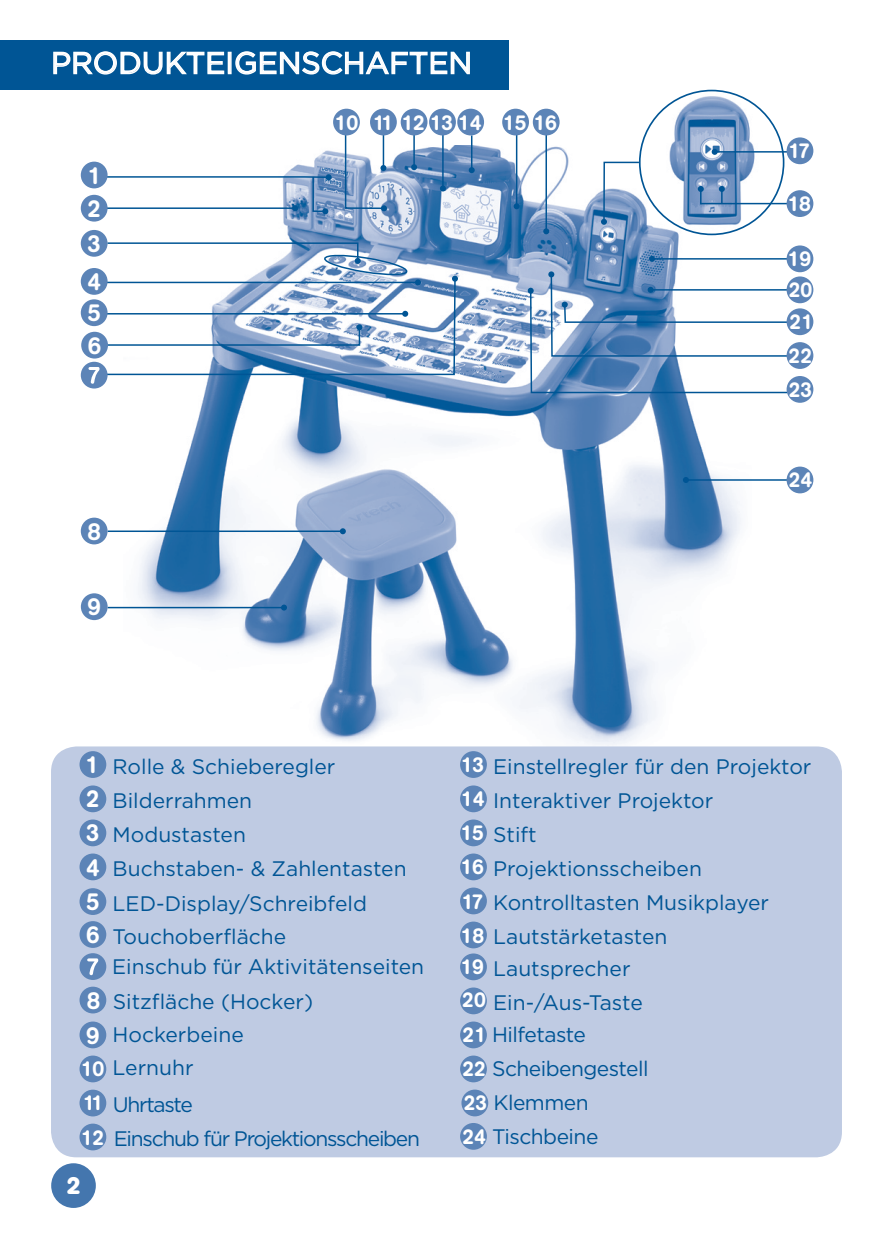
<style>
.page{position:relative;width:893px;height:1259px;background:#fff}
.page>*{position:absolute;margin:0;border:0;box-sizing:border-box;transform-origin:0 0}
.t1{font:30px "Gotham HTF";color:#fff}
.t2{font:500 24px "AG Book Rounded";color:#fff}
.t3{font:700 24px "AG Book Rounded";color:#fff}
.t4{font:21px/33.9px "Gotham HTF";color:#005595}
.t5{font:21px "Gotham HTF";letter-spacing:-.025em;color:#005595}
.t6{font:21px/33.9px "Gotham HTF";letter-spacing:-.06em;color:#005595}
.t7{font:500 21px "AG Book Rounded";color:#fff}
.s1{font-family:"AG Book Rounded";font-weight:500;font-size:24px;color:#fff}
.s2{font-family:"AG Book Rounded";font-weight:500;color:#fff}
</style>
<div class="page">
<div style="left:51px;top:1163px;width:45px;height:45px;background:#4476ae;border-radius:50%"></div>
<div style="left:0;top:40px;width:509px;height:50px;background:#005595"></div>
<svg style="left:53px;top:51px;width:172px;height:24px"></svg>
<div style="left:228px;top:52px;width:4px;height:22px;border:2px solid #fff"></div>
<svg style="left:235px;top:51px;width:235px;height:24px"></svg>
<img style="left:107px;top:146px;width:634px;height:600px">
<svg style="left:601px;top:161px;width:39px;height:64px"></svg>
<img style="left:643px;top:92px;width:136px;height:141px">
<hr style="left:686px;top:479px;width:101px;height:2px;background:#005595">
<svg style="left:683px;top:477px;width:6px;height:6px"></svg>
<div style="left:787px;top:466px;width:26px;height:27px;background:#5c84b7;border-radius:50%"></div>
<div style="left:81px;top:195px;width:27px;height:27px;background:#5c84b7;border-radius:50%"></div>
<div style="left:81px;top:268px;width:27px;height:27px;background:#5c84b7;border-radius:50%"></div>
<hr style="left:108px;top:607px;width:176px;height:1px;background:#005595">
<svg style="left:281px;top:604px;width:6px;height:6px"></svg>
<div style="left:81px;top:593px;width:27px;height:27px;background:#5c84b7;border-radius:50%"></div>
<hr style="left:108px;top:530px;width:235px;height:2px;background:#005595">
<svg style="left:340px;top:528px;width:6px;height:6px"></svg>
<div style="left:81px;top:517px;width:27px;height:27px;background:#5c84b7;border-radius:50%"></div>
<div style="left:370px;top:109px;width:27px;height:26px;background:#5c84b7;border-radius:50%"></div>
<div style="left:51px;top:746px;width:791px;height:411px;background:#bfcbe3;border-radius:26px"></div>
<div style="left:80px;top:751px;width:26px;height:27px;background:#5c84b7;border-radius:50%"></div>
<div style="left:80px;top:785px;width:26px;height:27px;background:#5c84b7;border-radius:50%"></div>
<div style="left:80px;top:819px;width:26px;height:27px;background:#5c84b7;border-radius:50%"></div>
<div style="left:80px;top:853px;width:26px;height:27px;background:#5c84b7;border-radius:50%"></div>
<div style="left:80px;top:888px;width:26px;height:27px;background:#5c84b7;border-radius:50%"></div>
<div style="left:80px;top:921px;width:26px;height:27px;background:#5c84b7;border-radius:50%"></div>
<div style="left:80px;top:953px;width:26px;height:27px;background:#5c84b7;border-radius:50%"></div>
<svg style="left:87px;top:958px;width:11px;height:17px"></svg>
<div style="left:80px;top:1021px;width:26px;height:27px;background:#5c84b7;border-radius:50%"></div>
<div style="left:80px;top:1089px;width:26px;height:27px;background:#5c84b7;border-radius:50%"></div>
<div style="left:80px;top:1123px;width:26px;height:27px;background:#5c84b7;border-radius:50%"></div>
<div style="left:460px;top:751px;width:27px;height:27px;background:#5c84b7;border-radius:50%"></div>
<div style="left:460px;top:785px;width:27px;height:27px;background:#5c84b7;border-radius:50%"></div>
<div style="left:460px;top:819px;width:27px;height:27px;background:#5c84b7;border-radius:50%"></div>
<div style="left:460px;top:853px;width:27px;height:27px;background:#5c84b7;border-radius:50%"></div>
<div style="left:460px;top:887px;width:27px;height:27px;background:#5c84b7;border-radius:50%"></div>
<div style="left:460px;top:953px;width:27px;height:27px;background:#5c84b7;border-radius:50%"></div>
<div style="left:460px;top:921px;width:27px;height:27px;background:#5c84b7;border-radius:50%"></div>
<div style="left:81px;top:230px;width:27px;height:27px;background:#5c84b7;border-radius:50%"></div>
<svg style="left:344px;top:133px;width:43px;height:78px"></svg>
<div style="left:333px;top:109px;width:27px;height:26px;background:#5c84b7;border-radius:50%"></div>
<hr style="left:413px;top:133px;width:2px;height:34px;background:#005595">
<svg style="left:411px;top:164px;width:6px;height:6px"></svg>
<hr style="left:442px;top:133px;width:2px;height:55px;background:#005595">
<svg style="left:440px;top:185px;width:6px;height:6px"></svg>
<div style="left:401px;top:109px;width:26px;height:26px;background:#5c84b7;border-radius:50%"></div>
<hr style="left:516px;top:135px;width:1px;height:71px;background:#005595">
<svg style="left:514px;top:203px;width:6px;height:6px"></svg>
<div style="left:502px;top:109px;width:27px;height:26px;background:#5c84b7;border-radius:50%"></div>
<hr style="left:545px;top:134px;width:2px;height:97px;background:#005595">
<svg style="left:543px;top:228px;width:6px;height:6px"></svg>
<div style="left:533px;top:109px;width:27px;height:26px;background:#5c84b7;border-radius:50%"></div>
<div style="left:787px;top:308px;width:26px;height:27px;background:#5c84b7;border-radius:50%"></div>
<div style="left:787px;top:276px;width:26px;height:27px;background:#5c84b7;border-radius:50%"></div>
<div style="left:460px;top:1021px;width:27px;height:27px;background:#5c84b7;border-radius:50%"></div>
<div style="left:81px;top:299px;width:27px;height:27px;background:#5c84b7;border-radius:50%"></div>
<div style="left:460px;top:1055px;width:27px;height:27px;background:#5c84b7;border-radius:50%"></div>
<div style="left:787px;top:342px;width:26px;height:27px;background:#5c84b7;border-radius:50%"></div>
<hr style="left:471px;top:135px;width:1px;height:35px;background:#005595">
<svg style="left:469px;top:167px;width:6px;height:6px"></svg>
<div style="left:457px;top:109px;width:27px;height:26px;background:#5c84b7;border-radius:50%"></div>
<div style="left:81px;top:162px;width:27px;height:26px;background:#5c84b7;border-radius:50%"></div>
<hr style="left:652px;top:258px;width:138px;height:2px;background:#005595">
<svg style="left:649px;top:256px;width:6px;height:6px"></svg>
<div style="left:787px;top:245px;width:26px;height:27px;background:#5c84b7;border-radius:50%"></div>
<div style="left:460px;top:987px;width:27px;height:27px;background:#5c84b7;border-radius:50%"></div>
<div style="left:80px;top:986px;width:26px;height:27px;background:#5c84b7;border-radius:50%"></div>
<div style="left:81px;top:332px;width:27px;height:26px;background:#5c84b7;border-radius:50%"></div>
<hr style="left:715px;top:151px;width:76px;height:2px;background:#005595">
<svg style="left:712px;top:149px;width:6px;height:6px"></svg>
<div style="left:460px;top:1123px;width:27px;height:26px;background:#5c84b7;border-radius:50%"></div>
<svg style="left:102px;top:174px;width:230px;height:40px"></svg>
<div style="left:81px;top:362px;width:27px;height:26px;background:#5c84b7;border-radius:50%"></div>
<svg style="left:88px;top:242px;width:370px;height:142px"></svg>
<div style="left:80px;top:1055px;width:26px;height:27px;background:#5c84b7;border-radius:50%"></div>
<div style="left:787px;top:137px;width:26px;height:27px;background:#5c84b7;border-radius:50%"></div>
<svg style="left:528px;top:271px;width:261px;height:123px"></svg>
<div style="left:787px;top:376px;width:26px;height:27px;background:#5c84b7;border-radius:50%"></div>
<div style="left:461px;top:1089px;width:27px;height:27px;background:#5c84b7;border-radius:50%"></div>
<div style="left:429px;top:109px;width:27px;height:26px;background:#5c84b7;border-radius:50%"></div>
<svg style="left:698px;top:186px;width:6px;height:18px"></svg>
<svg style="left:719px;top:186px;width:6px;height:17px"></svg>
<hr style="left:700px;top:203px;width:88px;height:1px;background:#005595">
<div style="left:787px;top:190px;width:26px;height:27px;background:#5c84b7;border-radius:50%"></div>
<h1 class="t1" style="left:51px;top:46px;width:423px">PRODUKTEIGENSCHAFTEN</h1>
<p class="t2" style="left:87px;top:161px;width:15px">1</p>
<p class="t2" style="left:87px;top:194px;width:15px">2</p>
<p class="t2" style="left:87px;top:229px;width:15px">3</p>
<p class="t2" style="left:87px;top:267px;width:15px">4</p>
<p class="t2" style="left:87px;top:299px;width:15px">5</p>
<p class="t2" style="left:88px;top:331px;width:15px">6</p>
<p class="t2" style="left:88px;top:517px;width:15px">8</p>
<p class="t2" style="left:88px;top:593px;width:15px">9</p>
<p class="t7" style="left:373px;top:110px;width:110px">11 12 13 14</p>
<p class="t7" style="left:335px;top:110px;width:25px">10</p>
<p class="t7" style="left:503px;top:110px;width:56px">15 16</p>
<p class="t7" style="left:788px;top:139px;width:24px">17</p>
<p class="t7" style="left:787px;top:191px;width:25px">18</p>
<p class="t7" style="left:787px;top:247px;width:25px">19</p>
<p class="t7" style="left:789px;top:278px;width:25px">20</p>
<p class="t7" style="left:789px;top:309px;width:25px">21</p>
<p class="t7" style="left:788px;top:343px;width:25px">22</p>
<p class="t7" style="left:789px;top:377px;width:25px">23</p>
<p class="t7" style="left:789px;top:467px;width:25px">24</p>
<p class="t4" style="left:85px;top:749px;width:323px"><span class="s1">1</span> Rolle &amp; Schieberegler<br><span class="s1">2</span> Bilderrahmen<br><span class="s1">3</span> Modustasten<br><span class="s1">4</span> Buchstaben- &amp; Zahlentasten<br><span class="s1">5</span> LED-Display/Schreibfeld<br><span class="s1">6</span> Touchoberfläche</p>
<p class="t4" style="left:112px;top:949px;width:314px">Einschub für Aktivitätenseiten</p>
<p class="t4" style="left:460px;top:749px;width:353px"><span class="s2">13</span> Einstellregler für den Projektor<br><span class="s2">14</span> Interaktiver Projektor<br><span class="s2">15</span> Stift<br><span class="s2">16</span> Projektionsscheiben<br><span class="s2">17</span> Kontrolltasten Musikplayer</p>
<p class="t4" style="left:460px;top:919px;width:208px"><span class="s2">18</span> Lautstärketasten</p>
<p class="t4" style="left:460px;top:951px;width:172px"><span class="s2">19</span> Lautsprecher</p>
<p class="t4" style="left:87px;top:984px;width:228px"><span class="s1">8</span> Sitzfläche (Hocker)</p>
<p class="t4" style="left:462px;top:985px;width:182px"><span class="s2">20</span> Ein-/Aus-Taste</p>
<p class="t4" style="left:81px;top:1017px;width:164px"><span class="s1">9</span> Hockerbeine<br><span class="s2">10</span> Lernuhr</p>
<p class="t6" style="left:81px;top:1087px;width:341px"><span class="s2">11</span> Uhrtaste<br><span class="s2">12</span> Einschub für Projektionsscheiben</p>
<p class="t3" style="left:67px;top:1172px;width:16px">2</p>
<p class="t5" style="left:462px;top:1023px;width:125px"><span class="s2">21</span> Hilfetaste</p>
<p class="t5" style="left:462px;top:1057px;width:188px"><span class="s2">22</span> Scheibengestell</p>
<p class="t5" style="left:464px;top:1091px;width:126px"><span class="s2">23</span> Klemmen</p>
<p class="t5" style="left:462px;top:1124px;width:138px"><span class="s2">24</span> Tischbeine</p>
</div>
